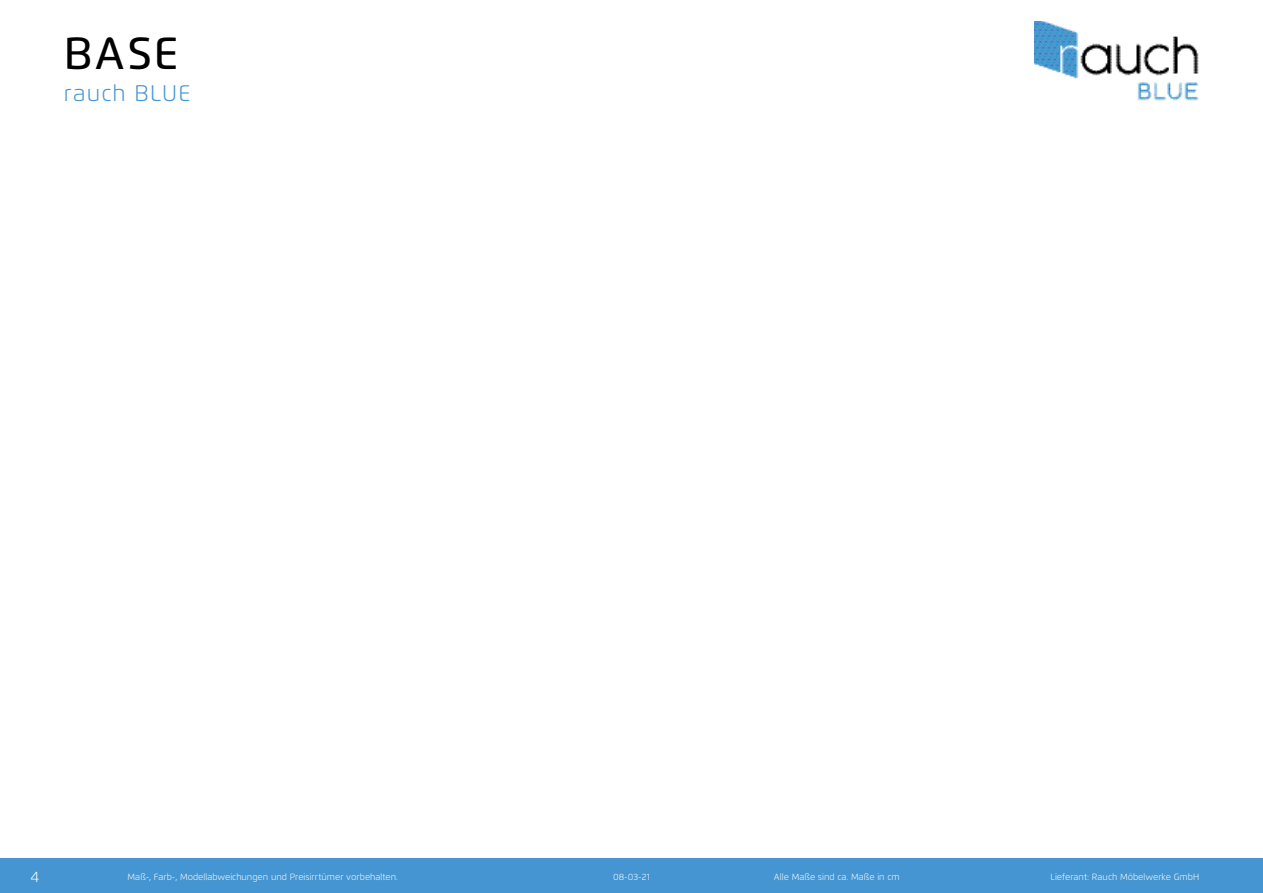
<style>
.page{position:relative;width:1263px;height:893px;background:#fff}
.page>*{position:absolute;margin:0;border:0;box-sizing:border-box;transform-origin:0 0}
.t1{font:500 45px "Flexo";color:#000}
.t2{font:300 22.5px "Flexo";letter-spacing:.05em;color:#4495d1}
.t3{font:300 15px "Flexo";color:#fff}
.t4{font:300 9px "Flexo";color:#fff}
</style>
<div class="page">
<div style="left:0;top:859px;width:1263px;height:34px;background:#4495d1"></div>
<img style="left:1034px;top:21px;width:165px;height:80px">
<h1 class="t1" style="left:64px;top:26px;width:116px">BASE</h1>
<h2 class="t2" style="left:64px;top:79px;width:128px">rauch BLUE</h2>
<h3 class="t3" style="left:31px;top:867px;width:10px">4</h3>
<p class="t4" style="left:128px;top:872px;width:272px">Maß-, Farb-, Modellabweichungen und Preisirrtümer vorbehalten.</p>
<p class="t4" style="left:774px;top:872px;width:127px">Alle Maße sind ca. Maße in cm</p>
<p class="t4" style="left:1050px;top:872px;width:150px">Lieferant: Rauch Möbelwerke GmbH</p>
<p class="t4" style="left:613px;top:872px;width:38px">08-03-21</p>
</div>
